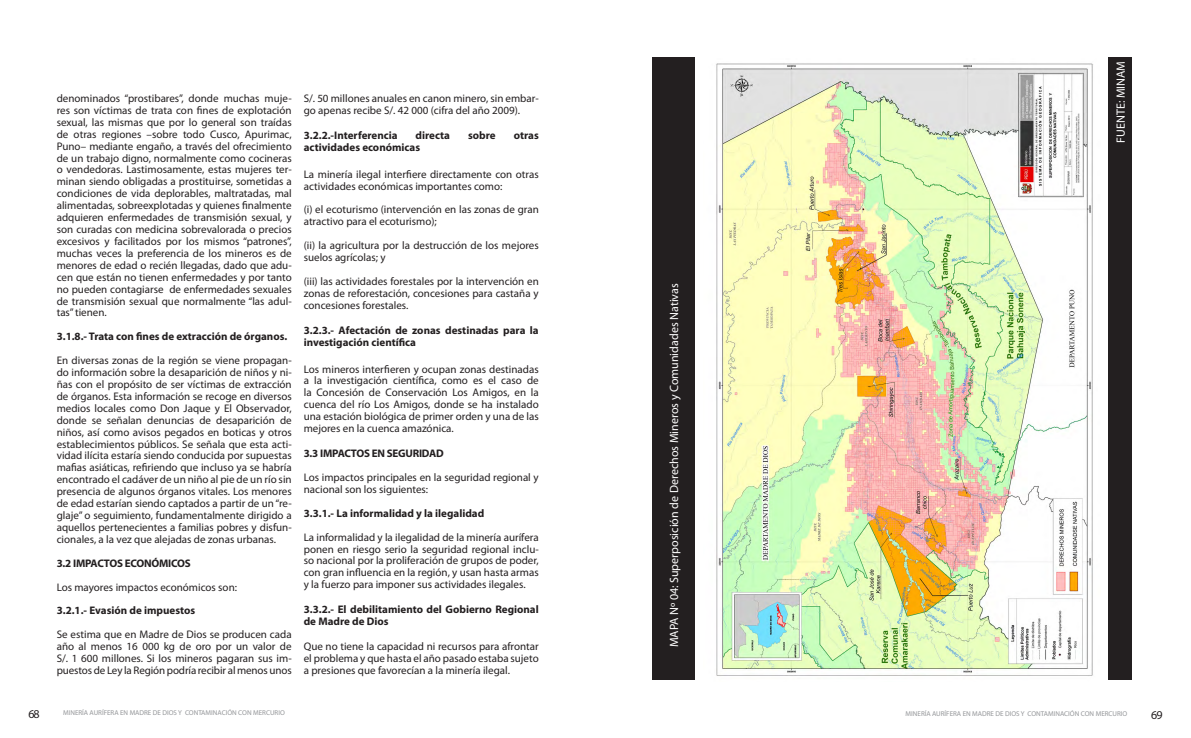
<style>
.page{position:relative;width:1191px;height:738px;background:#fff}
.page>*{position:absolute;margin:0;border:0;box-sizing:border-box;transform-origin:0 0}
.t1{font:12px "Myriad Pro";color:#fff}
.t2{font:12px "Myriad Pro";color:#231f20}
.t3{font:11px/11.9px "Myriad Pro";color:#231f20}
.t4{font:700 11px/11.9px "Myriad Pro";color:#231f20}
.t5{font:700 11px "Myriad Pro";letter-spacing:-.02em;color:#231f20}
.t6{font:7px "Myriad Pro";color:#939598}
</style>
<div class="page">
<div style="left:652px;top:57px;width:43px;height:622px;background:#231f20"></div>
<div style="left:1108px;top:57px;width:24px;height:622px;background:#231f20"></div>
<img style="left:716px;top:63px;width:377px;height:613px">
<p class="t3" style="left:57px;top:92px;width:236px;text-align:justify">denominados “prostibares”, donde muchas muje&shy;res son víctimas de trata con fines de explotación sexual, las mismas que por lo general son traídas de otras regiones –sobre todo Cusco, Apurimac, Puno– mediante engaño, a través del ofrecimiento de un trabajo digno, normalmente como cocineras o vendedoras. Lastimosamente, estas mujeres ter&shy;minan siendo obligadas a prostituirse, sometidas a condiciones de vida deplorables, maltratadas, mal alimentadas, sobreexplotadas y quienes finalmente adquieren enfermedades de transmisión sexual, y son curadas con medicina sobrevalorada o precios excesivos y facilitados por los mismos “patrones”, muchas veces la preferencia de los mineros es de menores de edad o recién llegadas, dado que adu&shy;cen que están no tienen enfermedades y por tanto no pueden contagiarse de enfermedades sexuales de transmisión sexual que normalmente “las adul&shy;tas” tienen.</p>
<p class="t4" style="left:57px;top:330px;width:232px">3.1.8.- Trata con fines de extracción de órganos.</p>
<p class="t3" style="left:57px;top:354px;width:236px;text-align:justify">En diversas zonas de la región se viene propagan&shy;do información sobre la desaparición de niños y ni&shy;ñas con el propósito de ser víctimas de extracción de órganos. Esta información se recoge en diversos medios locales como Don Jaque y El Observador, donde se señalan denuncias de desaparición de niños, así como avisos pegados en boticas y otros establecimientos públicos. Se señala que esta acti&shy;vidad ilícita estaría siendo conducida por supuestas mafias asiáticas, refiriendo que incluso ya se habría encontrado el cadáver de un niño al pie de un río sin presencia de algunos órganos vitales. Los menores de edad estarían siendo captados a partir de un “re&shy;glaje” o seguimiento, fundamentalmente dirigido a aquellos pertenecientes a familias pobres y disfun&shy;cionales, a la vez que alejadas de zonas urbanas.</p>
<p class="t5" style="left:57px;top:555px;width:135px">3.2 IMPACTOS ECONÓMICOS</p>
<p class="t3" style="left:57px;top:580px;width:182px">Los mayores impactos económicos son:</p>
<p class="t4" style="left:57px;top:604px;width:140px">3.2.1.- Evasión de impuestos</p>
<p class="t3" style="left:57px;top:628px;width:236px">Se estima que en Madre de Dios se producen cada año al menos 16 000 kg de oro por un valor de</p>
<p class="t3" style="left:57px;top:651px;width:236px">S/. 1 600 millones. Si los mineros pagaran sus im&shy;puestos de Ley la Región podría recibir al menos unos</p>
<p class="t3" style="left:304px;top:92px;width:236px">S/. 50 millones anuales en canon minero, sin embar&shy;go apenas recibe S/. 42 000 (cifra del año 2009).</p>
<p class="t4" style="left:304px;top:129px;width:95px">3.2.2.-Interferencia</p>
<p class="t4" style="left:415px;top:129px;width:36px">directa</p>
<p class="t4" style="left:468px;top:129px;width:29px">sobre</p>
<p class="t4" style="left:514px;top:129px;width:27px">otras</p>
<p class="t4" style="left:304px;top:141px;width:118px">actividades económicas</p>
<p class="t3" style="left:304px;top:168px;width:236px">La minería ilegal interfiere directamente con otras actividades económicas importantes como:</p>
<p class="t3" style="left:304px;top:203px;width:236px">(i) el ecoturismo (intervención en las zonas de gran atractivo para el ecoturismo);</p>
<p class="t3" style="left:304px;top:239px;width:236px">(ii) la agricultura por la destrucción de los mejores suelos agrícolas; y</p>
<p class="t3" style="left:304px;top:275px;width:236px;text-align:justify">(iii) las actividades forestales por la intervención en zonas de reforestación, concesiones para castaña y concesiones forestales.</p>
<p class="t4" style="left:304px;top:323px;width:236px">3.2.3.- Afectación de zonas destinadas para la investigación científica</p>
<p class="t3" style="left:304px;top:362px;width:236px;text-align:justify">Los mineros interfieren y ocupan zonas destinadas a la investigación científica, como es el caso de la Concesión de Conservación Los Amigos, en la cuenca del río Los Amigos, donde se ha instalado una estación biológica de primer orden y una de las mejores en la cuenca amazónica.</p>
<p class="t5" style="left:304px;top:446px;width:142px">3.3 IMPACTOS EN SEGURIDAD</p>
<p class="t3" style="left:304px;top:470px;width:236px">Los impactos principales en la seguridad regional y nacional son los siguientes:</p>
<p class="t4" style="left:304px;top:506px;width:182px">3.3.1.- La informalidad y la ilegalidad</p>
<p class="t3" style="left:304px;top:530px;width:236px;text-align:justify">La informalidad y la ilegalidad de la minería aurífera ponen en riesgo serio la seguridad regional inclu&shy;so nacional por la proliferación de grupos de poder, con gran influencia en la región, y usan hasta armas y la fuerzo para imponer sus actividades ilegales.</p>
<p class="t4" style="left:304px;top:602px;width:236px">3.3.2.- El debilitamiento del Gobierno Regional de Madre de Dios</p>
<p class="t3" style="left:304px;top:639px;width:236px;text-align:justify">Que no tiene la capacidad ni recursos para afrontar el problema y que hasta el año pasado estaba sujeto a presiones que favorecían a la minería ilegal.</p>
<p class="t1" style="left:666px;top:646px;width:365px;rotate:-90deg">MAPA Nº 04: Superposición de Derechos Mineros y Comunidades Nativas</p>
<p class="t1" style="left:1113px;top:143px;width:83px;rotate:-90deg">FUENTE: MINAM</p>
<p class="t6" style="left:63px;top:707px;width:223px">MINERÍA AURÍFERA EN MADRE DE DIOS Y CONTAMINACIÓN CON MERCURIO</p>
<p class="t2" style="left:28px;top:706px;width:13px">68</p>
<p class="t6" style="left:905px;top:708px;width:223px">MINERÍA AURÍFERA EN MADRE DE DIOS Y CONTAMINACIÓN CON MERCURIO</p>
<p class="t2" style="left:1151px;top:706px;width:13px">69</p>
</div>
